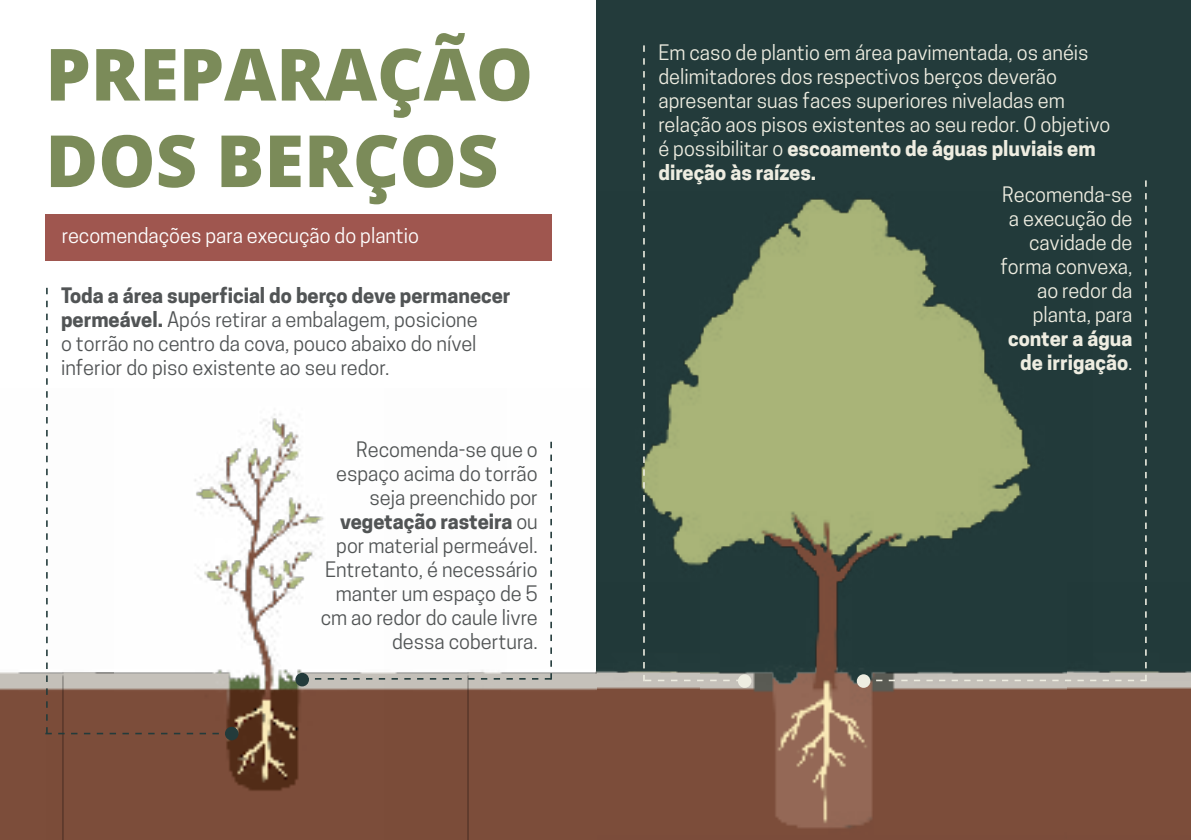
<style>
.page{position:relative;width:1191px;height:840px;background:#fff}
.page>*{position:absolute;margin:0;border:0;box-sizing:border-box;transform-origin:0 0}
.t1{font:800 72px/86.4px "Open Sans";color:#7b8b59}
.t2{font:20px/24px "Cooper Hewitt";color:#515455}
.t3{font:20px/24px "Cooper Hewitt";color:#eeede1}
.t4{font:20px "Cooper Hewitt";color:#fff}
.t5{font:700 20px/24px "Cooper Hewitt";color:#eeede1;text-align:right}
.s1{font-weight:700}
.s2{font-weight:400}
</style>
<div class="page">
<div style="left:596px;top:0;width:595px;height:839px;background:#233b3b"></div>
<img style="left:641px;top:199px;width:426px;height:640px">
<img style="left:596px;top:582px;width:104px;height:257px">
<img style="left:1067px;top:586px;width:124px;height:253px">
<img style="left:0;top:672px;width:46px;height:167px">
<img style="left:46px;top:414px;width:338px;height:425px">
<img style="left:384px;top:671px;width:212px;height:168px">
<svg style="left:45px;top:287px;width:187px;height:447px"></svg>
<svg style="left:302px;top:441px;width:250px;height:238px"></svg>
<svg style="left:643px;top:45px;width:100px;height:635px"></svg>
<svg style="left:863px;top:180px;width:283px;height:500px"></svg>
<div style="left:225px;top:726px;width:13px;height:14px;background:#233b3b;border-radius:50%"></div>
<div style="left:295px;top:672px;width:14px;height:14px;background:#233b3b;border-radius:50%"></div>
<div style="left:738px;top:674px;width:13px;height:13px;background:#eeede1;border-radius:50%"></div>
<div style="left:856px;top:674px;width:14px;height:13px;background:#eeede1;border-radius:50%"></div>
<div style="left:45px;top:214px;width:507px;height:46px;background:#9f564f"></div>
<h1 class="t1" style="left:45px;top:27px;width:489px">PREPARAÇÃO<br>DOS BERÇOS</h1>
<p class="t4" style="left:62px;top:224px;width:359px">recomendações para execução do plantio</p>
<p class="t2" style="left:61px;top:283px;width:451px"><span class="s1">Toda a área superficial do berço deve permanecer permeável.</span> Após retirar a embalagem, posicione<br>o torrão no centro da cova, pouco abaixo do nível inferior do piso existente ao seu redor.</p>
<p class="t2" style="left:321px;top:437px;width:219px;text-align:right">Recomenda-se que o espaço acima do torrão seja preenchido por <span class="s1">vegetação rasteira</span> ou por material permeável.<br>Entretanto, é necessário manter um espaço de 5 cm ao redor do caule livre dessa cobertura.</p>
<p class="t3" style="left:658px;top:41px;width:453px">Em caso de plantio em área pavimentada, os anéis delimitadores dos respectivos berços deverão apresentar suas faces superiores niveladas em relação aos pisos existentes ao seu redor. O objetivo é possibilitar o <span class="s1">escoamento de águas pluviais em direção às raízes.</span></p>
<p class="t3" style="left:1000px;top:182px;width:134px;text-align:right">Recomenda-se a execução de cavidade de forma convexa, ao redor da planta, para</p>
<p class="t5" style="left:1008px;top:326px;width:126px">conter a água de irrigação<span class="s2">.</span></p>
</div>
